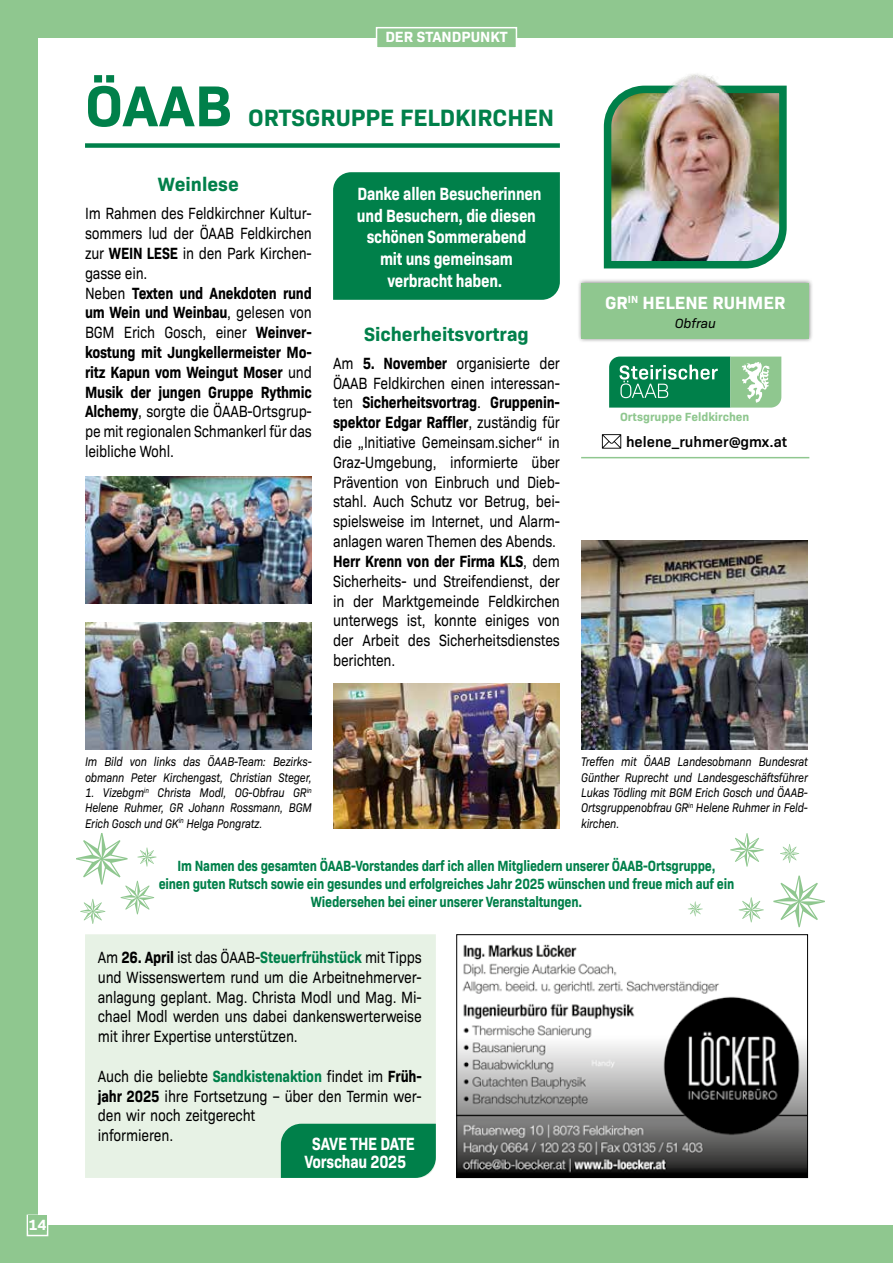
<style>
.page{position:relative;width:893px;height:1263px;background:#8fc78f}
.page>*{position:absolute;margin:0;border:0;box-sizing:border-box;transform-origin:0 0}
.t1{font:700 58.5px "Bio Sans";color:#00804a}
.t2{font:700 24px "Bio Sans";color:#00804a}
.t3{font:700 19.5px "Bio Sans";color:#00804a}
.t4{font:700 18px/21.6px "Bio Sans";letter-spacing:-.015em;color:#fff;text-align:center;scale:.85 1}
.t5{font:700 18px "Bio Sans";letter-spacing:-.015em;color:#fff}
.t6{font:16.5px/19.8px "Bio Sans";letter-spacing:-.015em;color:#000;scale:.85 1}
.t7{font:700 15px/18px "Bio Sans";letter-spacing:-.015em;color:#00804a;text-align:center;scale:.85 1}
.t8{font:600 15px "Bio Sans";color:#000}
.t9{font:700 15px "Bio Sans";color:#fff}
.t10{font:italic 13.5px "Bio Sans";color:#000}
.t11{font:italic 12.75px/15.3px "Bio Sans";letter-spacing:-.015em;color:#000;text-align:justify;scale:.85 1}
.t12{font:700 12px "Bio Sans";color:#8fc78f}
.s1{font-weight:700}
.s2{font-weight:700;color:#00804a}
</style>
<div class="page">
<div style="left:38px;top:38px;width:855px;height:1187px;background:#fff"></div>
<div style="left:27px;top:1214px;width:21px;height:22px;background:#8fc78f;border:2px solid #fff"></div>
<div style="left:28px;top:1215px;width:19px;height:15px;background:#8fc78f"></div>
<div style="left:376px;top:27px;width:141px;height:22px;background:#8fc78f;border:2px solid #fff"></div>
<div style="left:85px;top:143px;width:475px;height:5px;background:#00804a"></div>
<img style="left:581px;top:540px;width:227px;height:210px">
<img style="left:603px;top:85px;width:184px;height:184px">
<img style="left:636px;top:73px;width:119px;height:54px">
<div style="left:577px;top:278px;width:236px;height:65px;background:#000;opacity:.5"></div>
<div style="left:581px;top:283px;width:228px;height:55px;background:#8fc78f"></div>
<hr style="left:581px;top:457px;width:228px;height:1px;background:#8fc78f">
<svg style="left:602px;top:434px;width:19px;height:15px"></svg>
<svg style="left:609px;top:357px;width:172px;height:51px;background:#48a375"></svg>
<div style="left:85px;top:934px;width:351px;height:244px;background:#e7f2e5"></div>
<div style="left:281px;top:1124px;width:155px;height:54px;background:#00804a"></div>
<img style="left:458px;top:944px;width:348px;height:232px">
<div style="left:456px;top:934px;width:352px;height:244px;border:1px solid #000"></div>
<img style="left:85px;top:622px;width:227px;height:128px">
<img style="left:333px;top:684px;width:227px;height:144px">
<div style="left:333px;top:172px;width:227px;height:128px;background:#00804a"></div>
<img style="left:85px;top:476px;width:227px;height:128px">
<svg style="left:773px;top:876px;width:52px;height:51px"></svg>
<svg style="left:730px;top:833px;width:34px;height:34px"></svg>
<svg style="left:739px;top:897px;width:25px;height:25px"></svg>
<svg style="left:76px;top:833px;width:81px;height:91px"></svg>
<svg style="left:780px;top:844px;width:19px;height:19px"></svg>
<svg style="left:688px;top:901px;width:15px;height:15px"></svg>
<p class="t9" style="left:29px;top:1213px;width:19px">14</p>
<h1 class="t1" style="left:85px;top:61px;width:149px">ÖAAB</h1>
<p class="t9" style="left:385px;top:26px;width:124px">DER STANDPUNKT</p>
<h2 class="t2" style="left:248px;top:100px;width:308px">ORTSGRUPPE FELDKIRCHEN</h2>
<p class="t3" style="left:158px;top:169px;width:82px">Weinlese</p>
<p class="t6" style="left:85px;top:202px;width:268px">Im Rahmen des Feldkirchner Kultur&shy;sommers lud der ÖAAB Feldkirchen zur <span class="s1">WEIN LESE</span> in den Park Kirchen&shy;gasse ein.<br>Neben <span class="s1">Texten und Anekdoten rund um Wein und Weinbau</span>, gelesen von<br>BGM Erich Gosch, einer <span class="s1">Weinver&shy;kostung mit Jungkellermeister Mo&shy;ritz Kapun vom Weingut Moser</span> und<br><span class="s1">Musik der jungen Gruppe Rythmic<br>Alchemy</span>, sorgte die ÖAAB-Ortsgrup&shy;pe mit regionalen Schmankerl für das leibliche Wohl.</p>
<p class="t4" style="left:357px;top:182px;width:219px">Danke allen Besucherinnen und Besuchern, die diesen schönen Sommerabend mit uns gemeinsam verbracht haben.</p>
<p class="t3" style="left:364px;top:319px;width:166px">Sicherheitsvortrag</p>
<p class="t6" style="left:333px;top:352px;width:268px">Am <span class="s1">5. November</span> organisierte der ÖAAB Feldkirchen einen interessan&shy;ten <span class="s1">Sicherheitsvortrag</span>. <span class="s1">Gruppenin&shy;spektor Edgar Raffler</span>, zuständig für die „Initiative Gemeinsam.sicher“ in Graz-Umgebung, informierte über Prävention von Einbruch und Dieb&shy;stahl. Auch Schutz vor Betrug, bei&shy;spielsweise im Internet, und Alarm&shy;anlagen waren Themen des Abends.<br><span class="s1">Herr Krenn von der Firma KLS</span>, dem Sicherheits- und Streifendienst, der in der Marktgemeinde Feldkirchen unterwegs ist, konnte einiges von der Arbeit des Sicherheitsdienstes berichten.</p>
<p class="t5" style="left:605px;top:289px;width:182px">GR<sup>IN</sup> HELENE RUHMER</p>
<p class="t10" style="left:675px;top:314px;width:43px">Obfrau</p>
<p class="t12" style="left:620px;top:408px;width:131px">Ortsgruppe Feldkirchen</p>
<p class="t8" style="left:626px;top:430px;width:163px">helene_ruhmer@gmx.at</p>
<p class="t11" style="left:85px;top:753px;width:268px">Im Bild von links das ÖAAB-Team: Bezirks&shy;obmann Peter Kirchengast, Christian Steger,</p>
<p class="t11" style="left:85px;top:784px;width:268px">1. Vizebgm<sup>in</sup> Christa Modl, OG-Obfrau GR<sup>in </sup>Helene Ruhmer, GR Johann Rossmann, BGM Erich Gosch und GK<sup>in</sup> Helga Pongratz.</p>
<p class="t11" style="left:581px;top:753px;width:268px">Treffen mit ÖAAB Landesobmann Bundesrat Günther Ruprecht und Landesgeschäftsführer Lukas Tödling mit BGM Erich Gosch und ÖAAB-Ortsgruppenobfrau GR<sup>in</sup> Helene Ruhmer in Feld&shy;kirchen.</p>
<p class="t7" style="left:159px;top:856px;width:679px">Im Namen des gesamten ÖAAB-Vorstandes darf ich allen Mitgliedern unserer ÖAAB-Ortsgruppe,<br>einen guten Rutsch sowie ein gesundes und erfolgreiches Jahr 2025 wünschen und freue mich auf ein<br>Wiedersehen bei einer unserer Veranstaltungen.</p>
<p class="t6" style="left:98px;top:946px;width:383px;text-align:justify">Am <span class="s1">26. April</span> ist das ÖAAB-<span class="s2">Steuerfrühstück</span> mit Tipps und Wissenswertem rund um die Arbeitnehmerver&shy;anlagung geplant. Mag. Christa Modl und Mag. Mi&shy;chael Modl werden uns dabei dankenswerterweise mit ihrer Expertise unterstützen.</p>
<p class="t6" style="left:98px;top:1065px;width:383px">Auch die beliebte <span class="s2">Sandkistenaktion</span> findet im <span class="s1">Früh&shy;jahr 2025</span> ihre Fortsetzung – über den Termin wer&shy;den wir noch zeitgerecht<br>informieren.</p>
<p class="t4" style="left:304px;top:1133px;width:131px;line-height:18px">SAVE THE DATE<br>Vorschau 2025</p>
</div>
